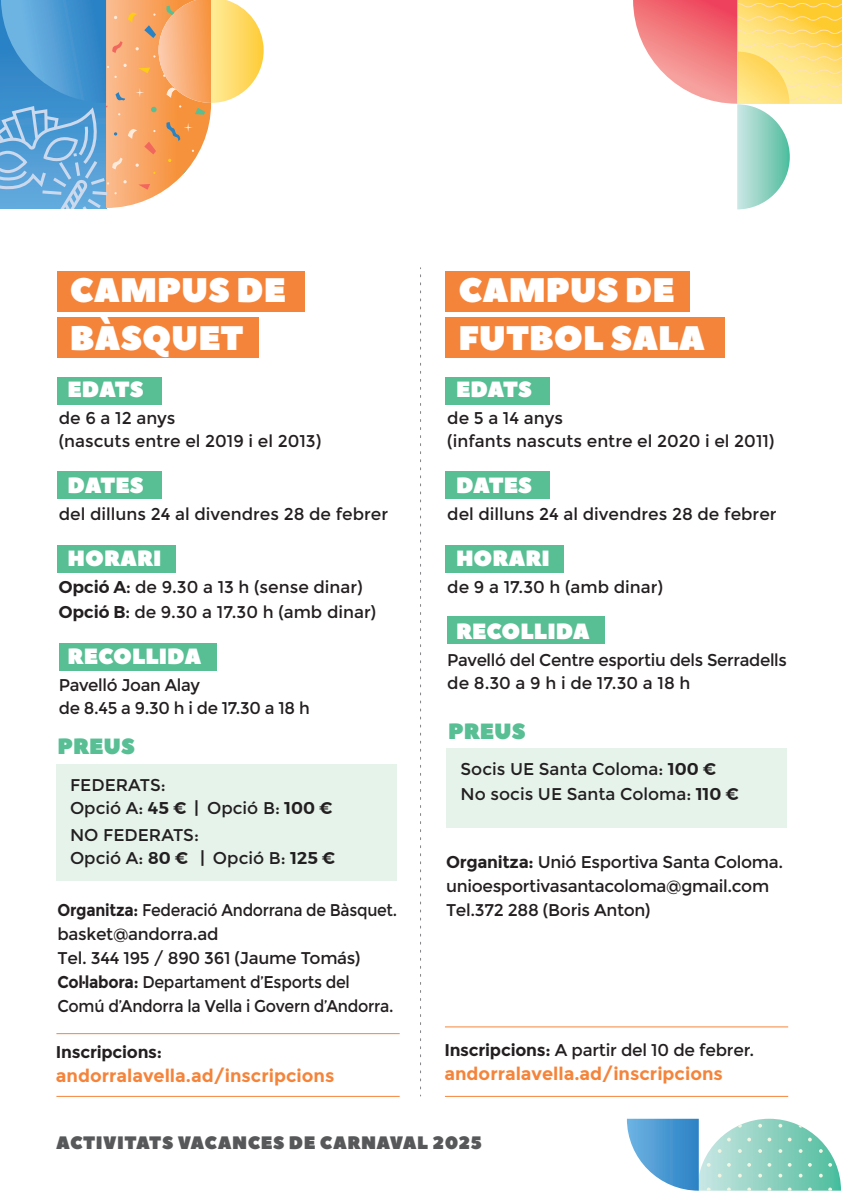
<style>
.page{position:relative;width:842px;height:1191px;background:#fff}
.page>*{position:absolute;margin:0;border:0;box-sizing:border-box;transform-origin:0 0}
.t1{font:34px/48px "Peace Sans";color:#fff}
.t2{font:22px "Peace Sans";color:#fff}
.t3{font:22px "Peace Sans";color:#58bf94}
.t4{font:700 18px "Montserrat";color:#f5843b}
.t5{font:18px "Peace Sans";letter-spacing:.025em;color:#57585a}
.t6{font:17px/24px "Montserrat";letter-spacing:-.02em;color:#231f20}
.t7{font:17px/23px "Montserrat";color:#231f20}
.t8{font:17px "Montserrat";letter-spacing:-.02em;color:#231f20;scale:.92 1}
.t9{font:700 17px "Montserrat";letter-spacing:-.015em;color:#231f20}
.s1{font-weight:600}
.s2{font-weight:700}
</style>
<div class="page">
<hr style="left:56px;top:1095px;width:344px;height:1px;background:#f5843b">
<hr style="left:56px;top:1033px;width:344px;height:1px;background:#f5843b">
<svg style="left:627px;top:1118px;width:214px;height:72px"></svg>
<div style="left:446px;top:271px;width:244px;height:41px;background:#f5843b"></div>
<div style="left:446px;top:317px;width:279px;height:41px;background:#f5843b"></div>
<div style="left:446px;top:377px;width:104px;height:28px;background:#58bf94"></div>
<div style="left:446px;top:471px;width:104px;height:28px;background:#58bf94"></div>
<div style="left:446px;top:544px;width:118px;height:28px;background:#58bf94"></div>
<div style="left:447px;top:616px;width:158px;height:28px;background:#58bf94"></div>
<div style="left:447px;top:749px;width:340px;height:79px;background:#e5f3eb"></div>
<svg style="left:633px;top:0;width:209px;height:209px"></svg>
<svg style="left:1px;top:0;width:263px;height:208px"></svg>
<hr style="left:445px;top:1095px;width:343px;height:1px;background:#f5843b">
<hr style="left:445px;top:1026px;width:343px;height:1px;background:#f5843b">
<svg style="left:420px;top:275px;width:1px;height:821px"></svg>
<div style="left:57px;top:271px;width:247px;height:41px;background:#f5843b"></div>
<div style="left:57px;top:317px;width:202px;height:41px;background:#f5843b"></div>
<div style="left:57px;top:377px;width:104px;height:28px;background:#58bf94"></div>
<div style="left:57px;top:471px;width:104px;height:28px;background:#58bf94"></div>
<div style="left:57px;top:544px;width:118px;height:28px;background:#58bf94"></div>
<div style="left:59px;top:642px;width:157px;height:28px;background:#58bf94"></div>
<div style="left:56px;top:764px;width:340px;height:117px;background:#e5f3eb"></div>
<h1 class="t1" style="left:70px;top:267px;width:218px">CAMPUS DE<br>BÀSQUET</h1>
<p class="t2" style="left:68px;top:375px;width:77px">EDATS</p>
<p class="t7" style="left:59px;top:407px;width:264px">de 6 a 12 anys<br>(nascuts entre el 2019 i el 2013)</p>
<p class="t2" style="left:68px;top:471px;width:77px">DATES</p>
<p class="t7" style="left:59px;top:503px;width:331px">del dilluns 24 al divendres 28 de febrer</p>
<p class="t2" style="left:68px;top:544px;width:95px">HORARI</p>
<p class="t7" style="left:59px;top:575px;width:319px;line-height:25px"><span class="s1">Opció A:</span> de 9.30 a 13 h (sense dinar)<br><span class="s1">Opció B:</span> de 9.30 a 17.30 h (amb dinar)</p>
<p class="t2" style="left:68px;top:642px;width:135px">RECOLLIDA</p>
<p class="t6" style="left:59px;top:674px;width:252px;line-height:23px">Pavelló Joan Alay<br>de 8.45 a 9.30 h i de 17.30 a 18 h</p>
<p class="t3" style="left:58px;top:732px;width:79px">PREUS</p>
<p class="t7" style="left:70px;top:773px;width:264px">FEDERATS:<br>Opció A: <span class="s1">45 € |</span> Opció B: <span class="s1">100 €</span></p>
<p class="t7" style="left:70px;top:823px;width:267px">NO FEDERATS:<br>Opció A: <span class="s1">80 € |</span> Opció B: <span class="s1">125 €</span></p>
<h1 class="t1" style="left:458px;top:267px;width:248px">CAMPUS DE<br>FUTBOL SALA</h1>
<p class="t2" style="left:456px;top:375px;width:77px">EDATS</p>
<p class="t7" style="left:447px;top:407px;width:329px">de 5 a 14 anys<br>(infants nascuts entre el 2020 i el 2011)</p>
<p class="t2" style="left:456px;top:471px;width:77px">DATES</p>
<p class="t7" style="left:447px;top:503px;width:331px">del dilluns 24 al divendres 28 de febrer</p>
<p class="t2" style="left:456px;top:544px;width:95px">HORARI</p>
<p class="t7" style="left:447px;top:576px;width:217px">de 9 a 17.30 h (amb dinar)</p>
<p class="t2" style="left:456px;top:617px;width:135px">RECOLLIDA</p>
<p class="t6" style="left:447px;top:649px;width:341px;line-height:23px">Pavelló del Centre esportiu dels Serradells de 8.30 a 9 h i de 17.30 a 18 h</p>
<p class="t3" style="left:448px;top:716px;width:79px">PREUS</p>
<p class="t7" style="left:461px;top:757px;width:280px;line-height:25px">Socis UE Santa Coloma: <span class="s1">100 €<br></span>No socis UE Santa Coloma: <span class="s1">110 €</span></p>
<p class="t6" style="left:446px;top:849px;width:339px"><span class="s2">Organitza:</span> Unió Esportiva Santa Coloma. unioesportivasantacoloma@gmail.com</p>
<p class="t8" style="left:57px;top:900px;width:371px"><span class="s2">Organitza:</span> Federació Andorrana de Bàsquet.</p>
<p class="t6" style="left:446px;top:897px;width:206px">Tel.372 288 (Boris Anton)</p>
<p class="t6" style="left:57px;top:922px;width:338px">basket@andorra.ad<br>Tel. 344 195 / 890 361 (Jaume Tomás)<br><span class="s2">Col·labora:</span> Departament d’Esports del Comú d’Andorra la Vella i Govern d’Andorra.</p>
<p class="t9" style="left:56px;top:1042px;width:108px">Inscripcions:</p>
<p class="t4" style="left:56px;top:1065px;width:280px">andorralavella.ad/inscripcions</p>
<p class="t6" style="left:444px;top:1038px;width:311px"><span class="s2">Inscripcions:</span> A partir del 10 de febrer.</p>
<p class="t4" style="left:444px;top:1063px;width:280px">andorralavella.ad/inscripcions</p>
<p class="t5" style="left:56px;top:1130px;width:427px">ACTIVITATS VACANCES DE CARNAVAL 2025</p>
</div>
